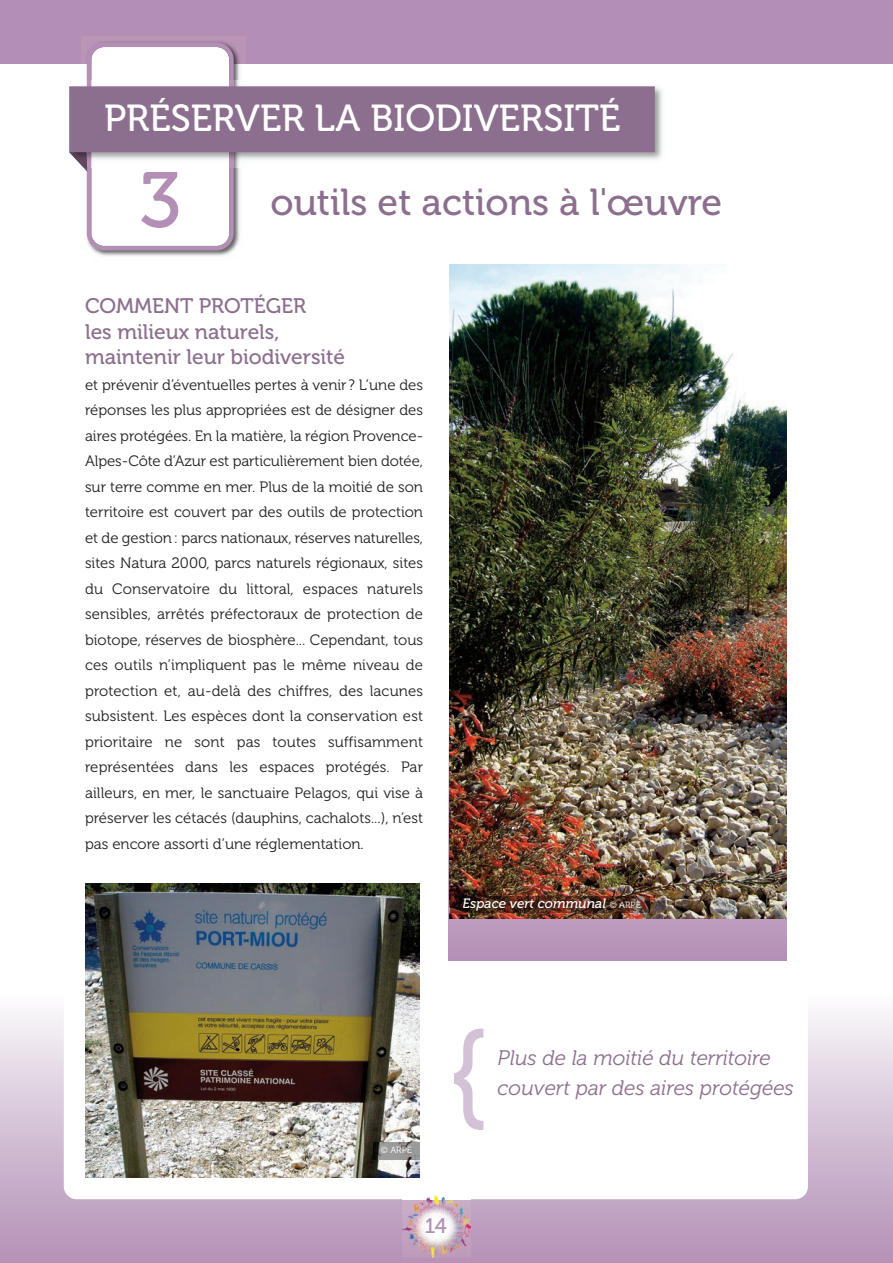
<style>
.page{position:relative;width:893px;height:1263px;background:#fff}
.page>*{position:absolute;margin:0;border:0;box-sizing:border-box;transform-origin:0 0}
.t1{font:78px "Museo 500";color:#b38eb5}
.t2{font:37.5px "Museo 500";color:#fff}
.t3{font:37.5px "Museo 500";color:#8c6f8e}
.t4{font:21px/25.5px "Museo 500";color:#8c6f8e}
.t5{font:italic 21px/30px "Museo 300";color:#8c6f8e}
.t6{font:21px "Museo 500";color:#b38eb5}
.t7{font:15px/25.5px "Museo 300";color:#231f20;text-align:justify}
.t8{font:italic 13.5px "Museo 500";color:#fff}
.t9{font:9px "Museo 300";color:#fff}
.s1{font-family:"Museo 300";font-style:normal;font-size:9px}
</style>
<div class="page">
<div style="left:0;top:995px;width:893px;height:268px;background:linear-gradient(to bottom,#faf9fb,#b38fb6)"></div>
<div style="left:0;top:0;width:893px;height:64px;background:#b38eb5"></div>
<div style="left:64px;top:714px;width:744px;height:485px;background:#fff;border-radius:13px"></div>
<img style="left:92px;top:41px;width:148px;height:216px">
<img style="left:234px;top:80px;width:428px;height:87px">
<svg style="left:83px;top:43px;width:151px;height:207px"></svg>
<img style="left:69px;top:152px;width:18px;height:15px">
<div style="left:70px;top:87px;width:584px;height:64px;background:#8c6f8e"></div>
<div style="left:69px;top:86px;width:586px;height:66px;border:1px solid #8c6f8e"></div>
<img style="left:85px;top:884px;width:334px;height:294px">
<svg style="left:454px;top:1028px;width:29px;height:102px"></svg>
<div style="left:449px;top:706px;width:338px;height:254px;background:#b896ba"></div>
<img style="left:449px;top:264px;width:338px;height:654px">
<img style="left:451px;top:897px;width:198px;height:16px">
<img style="left:374px;top:1143px;width:45px;height:16px">
<img style="left:403px;top:1196px;width:67px;height:61px">
<h2 class="t2" style="left:104px;top:104px;width:518px">PRÉSERVER LA BIODIVERSITÉ</h2>
<h1 class="t1" style="left:139px;top:172px;width:44px">3</h1>
<h2 class="t3" style="left:271px;top:189px;width:453px">outils et actions à l'œuvre</h2>
<h3 class="t4" style="left:85px;top:295px;width:262px">COMMENT PROTÉGER<br>les milieux naturels, maintenir leur biodiversité</h3>
<p class="t7" style="left:85px;top:373px;width:340px">et prévenir d’éventuelles pertes à venir? L’une des réponses les plus appropriées est de désigner des aires protégées. En la matière, la région Provence-Alpes-Côte d’Azur est particulièrement bien dotée, sur terre comme en mer. Plus de la moitié de son territoire est couvert par des outils de protection et de gestion: parcs nationaux, réserves naturelles, sites Natura 2000, parcs naturels régionaux, sites du Conservatoire du littoral, espaces naturels sensibles, arrêtés préfectoraux de protection de biotope, réserves de biosphère... Cependant, tous ces outils n’impliquent pas le même niveau de protection et, au-delà des chiffres, des lacunes subsistent. Les espèces dont la conservation est prioritaire ne sont pas toutes suffisamment représentées dans les espaces protégés. Par ailleurs, en mer, le sanctuaire Pelagos, qui vise à préserver les cétacés (dauphins, cachalots...), n’est pas encore assorti d’une réglementation.</p>
<p class="t8" style="left:463px;top:899px;width:180px">Espace vert communal <span class="s1">© ARPE</span></p>
<p class="t9" style="left:381px;top:1147px;width:33px">© ARPE</p>
<h3 class="t6" style="left:425px;top:1218px;width:24px">14</h3>
<h3 class="t5" style="left:497px;top:1045px;width:298px">Plus de la moitié du territoire couvert par des aires protégées</h3>
</div>
